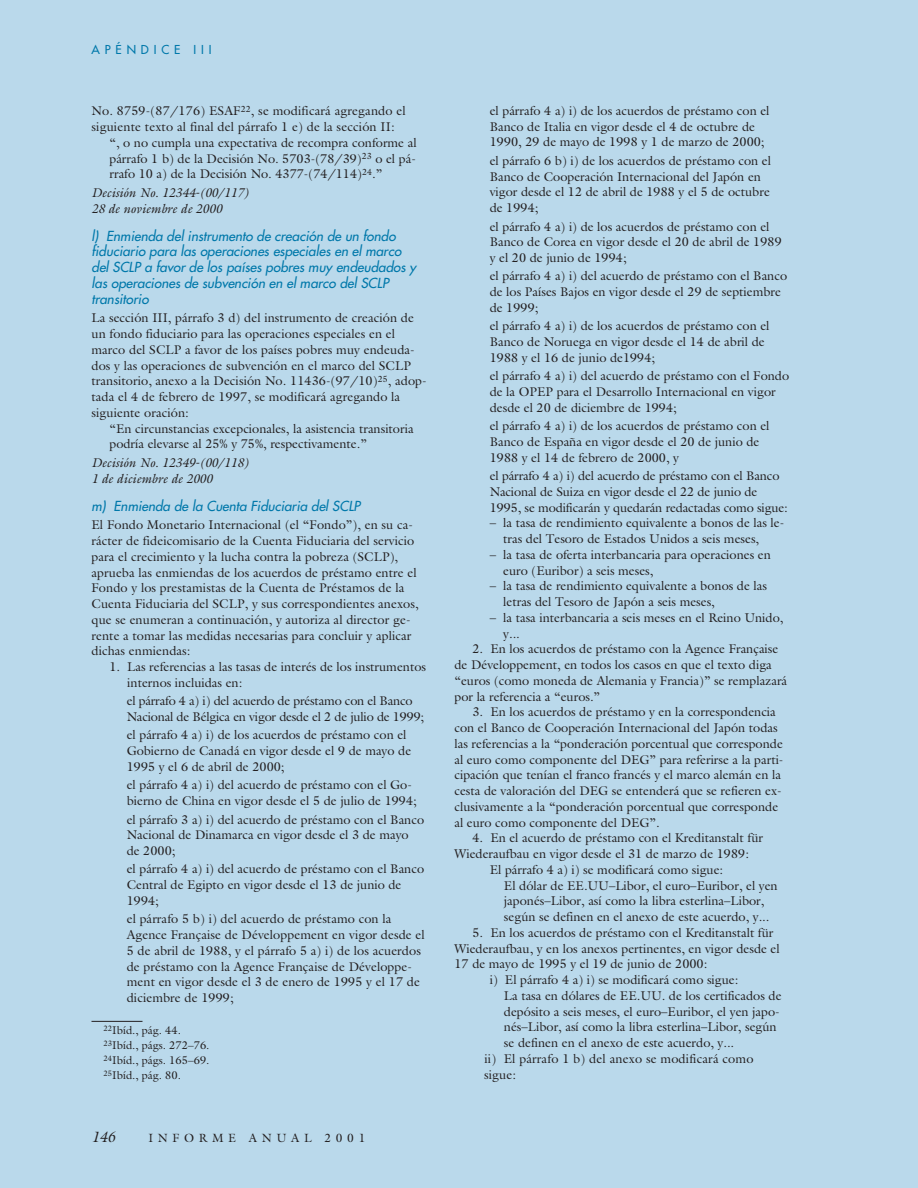
<style>
.page{position:relative;width:918px;height:1188px;background:#bad9eb}
.page>*{position:absolute;margin:0;border:0;box-sizing:border-box;transform-origin:0 0}
.t1{font:italic 15px "Galliard";color:#231f20}
.t2{font:italic 13.5px/15.8px "Futura";color:#0078aa}
.t3{font:12.75px/15.8px "Galliard";color:#231f20}
.t4{font:italic 12.75px/15.8px "Galliard";color:#231f20}
.t5{font:12px "Galliard";letter-spacing:.39em;color:#231f20}
.t6{font:12px "Futura";letter-spacing:.405em;color:#0078aa}
.t7{font:11.25px/15px "Galliard";color:#231f20}
</style>
<div class="page">
<hr style="left:92px;top:1021px;width:50px;height:1px;background:#231f20">
<p class="t6" style="left:92px;top:43px;width:122px">APÉNDICE III</p>
<p class="t3" style="left:92px;top:104px;width:316px">No. 8759-(87/176) ESAF<sup>22</sup>, se modificará agregando el</p>
<p class="t3" style="left:92px;top:120px;width:305px">siguiente texto al final del párrafo 1 e) de la sección II:</p>
<p class="t3" style="left:110px;top:136px;width:309px">“, o no cumpla una expectativa de recompra conforme al</p>
<p class="t3" style="left:110px;top:152px;width:308px">párrafo 1 b) de la Decisión No. 5703-(78/39)<sup>23</sup> o el pá-</p>
<p class="t3" style="left:110px;top:167px;width:274px">rrafo 10 a) de la Decisión No. 4377-(74/114)<sup>24</sup>.”</p>
<p class="t4" style="left:92px;top:186px;width:159px">Decisión No. 12344-(00/117)<br>28 de noviembre de 2000</p>
<p class="t2" style="left:92px;top:229px;width:326px">l) Enmienda del instrumento de creación de un fondo fiduciario para las operaciones especiales en el marco del SCLP a favor de los países pobres muy endeudados y las operaciones de subvención en el marco del SCLP transitorio</p>
<p class="t3" style="left:92px;top:311px;width:337px">La sección III, párrafo 3 d) del instrumento de creación de un fondo fiduciario para las operaciones especiales en el marco del SCLP a favor de los países pobres muy endeuda&shy;dos y las operaciones de subvención en el marco del SCLP transitorio, anexo a la Decisión No. 11436-(97/10)<sup>25</sup>, adop&shy;tada el 4 de febrero de 1997, se modificará agregando la siguiente oración:</p>
<p class="t3" style="left:110px;top:422px;width:306px">“En circunstancias excepcionales, la asistencia transitoria podría elevarse al 25% y 75%, respectivamente.”</p>
<p class="t4" style="left:92px;top:456px;width:159px">Decisión No. 12349-(00/118)<br>1 de diciembre de 2000</p>
<p class="t2" style="left:92px;top:499px;width:270px">m) Enmienda de la Cuenta Fiduciaria del SCLP</p>
<p class="t3" style="left:92px;top:518px;width:329px">El Fondo Monetario Internacional (el “Fondo”), en su ca&shy;rácter de fideicomisario de la Cuenta Fiduciaria del servicio para el crecimiento y la lucha contra la pobreza (SCLP), aprueba las enmiendas de los acuerdos de préstamo entre el Fondo y los prestamistas de la Cuenta de Préstamos de la Cuenta Fiduciaria del SCLP, y sus correspondientes anexos, que se enumeran a continuación, y autoriza al director ge&shy;rente a tomar las medidas necesarias para concluir y aplicar dichas enmiendas:</p>
<p class="t3" style="left:127px;top:660px;width:300px;text-indent:-18px">1. Las referencias a las tasas de interés de los instrumentos internos incluidas en:</p>
<p class="t3" style="left:127px;top:694px;width:299px">el párrafo 4 a) i) del acuerdo de préstamo con el Banco<br>Nacional de Bélgica en vigor desde el 2 de julio de 1999;</p>
<p class="t3" style="left:127px;top:729px;width:286px">el párrafo 4 a) i) de los acuerdos de préstamo con el<br>Gobierno de Canadá en vigor desde el 9 de mayo de<br>1995 y el 6 de abril de 2000;</p>
<p class="t3" style="left:127px;top:778px;width:292px">el párrafo 4 a) i) del acuerdo de préstamo con el Go&shy;bierno de China en vigor desde el 5 de julio de 1994;</p>
<p class="t3" style="left:127px;top:813px;width:299px">el párrafo 3 a) i) del acuerdo de préstamo con el Banco<br>Nacional de Dinamarca en vigor desde el 3 de mayo de 2000;</p>
<p class="t3" style="left:127px;top:863px;width:299px">el párrafo 4 a) i) del acuerdo de préstamo con el Banco<br>Central de Egipto en vigor desde el 13 de junio de<br>1994;</p>
<p class="t3" style="left:127px;top:912px;width:299px">el párrafo 5 b) i) del acuerdo de préstamo con la Agence Française de Développement en vigor desde el 5 de abril de 1988, y el párrafo 5 a) i) de los acuerdos de préstamo con la Agence Française de Développe&shy;ment en vigor desde el 3 de enero de 1995 y el 17 de diciembre de 1999;</p>
<p class="t7" style="left:104px;top:1024px;width:107px"><sup>22</sup>Ibíd., pág. 44.<br><sup>23</sup>Ibíd., págs. 272–76.<br><sup>24</sup>Ibíd., págs. 165–69.<br><sup>25</sup>Ibíd., pág. 80.</p>
<p class="t1" style="left:92px;top:1131px;width:25px">146</p>
<p class="t5" style="left:148px;top:1133px;width:218px">INFORME ANUAL 2001</p>
<p class="t3" style="left:490px;top:104px;width:281px">el párrafo 4 a) i) de los acuerdos de préstamo con el<br>Banco de Italia en vigor desde el 4 de octubre de<br>1990, 29 de mayo de 1998 y 1 de marzo de 2000;</p>
<p class="t3" style="left:490px;top:154px;width:283px">el párrafo 6 b) i) de los acuerdos de préstamo con el Banco de Cooperación Internacional del Japón en vigor desde el 12 de abril de 1988 y el 5 de octubre de 1994;</p>
<p class="t3" style="left:490px;top:220px;width:294px">el párrafo 4 a) i) de los acuerdos de préstamo con el<br>Banco de Corea en vigor desde el 20 de abril de 1989 y el 20 de junio de 1994;</p>
<p class="t3" style="left:490px;top:270px;width:299px">el párrafo 4 a) i) del acuerdo de préstamo con el Banco de los Países Bajos en vigor desde el 29 de septiembre de 1999;</p>
<p class="t3" style="left:490px;top:320px;width:281px">el párrafo 4 a) i) de los acuerdos de préstamo con el<br>Banco de Noruega en vigor desde el 14 de abril de<br>1988 y el 16 de junio de1994;</p>
<p class="t3" style="left:490px;top:369px;width:301px">el párrafo 4 a) i) del acuerdo de préstamo con el Fondo de la OPEP para el Desarrollo Internacional en vigor desde el 20 de diciembre de 1994;</p>
<p class="t3" style="left:490px;top:419px;width:281px">el párrafo 4 a) i) de los acuerdos de préstamo con el<br>Banco de España en vigor desde el 20 de junio de<br>1988 y el 14 de febrero de 2000, y</p>
<p class="t3" style="left:490px;top:469px;width:300px">el párrafo 4 a) i) del acuerdo de préstamo con el Banco<br>Nacional de Suiza en vigor desde el 22 de junio de<br>1995, se modificarán y quedarán redactadas como sigue:</p>
<p class="t3" style="left:503px;top:517px;width:283px;text-indent:-13px">– la tasa de rendimiento equivalente a bonos de las le&shy;tras del Tesoro de Estados Unidos a seis meses,</p>
<p class="t3" style="left:503px;top:548px;width:269px;text-indent:-13px">– la tasa de oferta interbancaria para operaciones en euro (Euribor) a seis meses,</p>
<p class="t3" style="left:503px;top:580px;width:265px;text-indent:-13px">– la tasa de rendimiento equivalente a bonos de las letras del Tesoro de Japón a seis meses,</p>
<p class="t3" style="left:503px;top:611px;width:282px;text-indent:-13px">– la tasa interbancaria a seis meses en el Reino Unido, y...</p>
<p class="t3" style="left:455px;top:643px;width:334px;text-indent:18px">2. En los acuerdos de préstamo con la Agence Française de Développement, en todos los casos en que el texto diga “euros (como moneda de Alemania y Francia)” se remplazará por la referencia a “euros.”</p>
<p class="t3" style="left:455px;top:706px;width:331px;text-indent:18px">3. En los acuerdos de préstamo y en la correspondencia con el Banco de Cooperación Internacional del Japón todas las referencias a la “ponderación porcentual que corresponde al euro como componente del DEG” para referirse a la parti&shy;cipación que tenían el franco francés y el marco alemán en la cesta de valoración del DEG se entenderá que se refieren ex&shy;clusivamente a la “ponderación porcentual que corresponde al euro como componente del DEG”.</p>
<p class="t3" style="left:473px;top:832px;width:292px">4. En el acuerdo de préstamo con el Kreditanstalt für</p>
<p class="t3" style="left:455px;top:847px;width:296px">Wiederaufbau en vigor desde el 31 de marzo de 1989:</p>
<p class="t3" style="left:490px;top:863px;width:235px">El párrafo 4 a) i) se modificará como sigue:</p>
<p class="t3" style="left:504px;top:879px;width:275px">El dólar de EE.UU–Libor, el euro–Euribor, el yen</p>
<p class="t3" style="left:504px;top:895px;width:262px">japonés–Libor, así como la libra esterlina–Libor,</p>
<p class="t3" style="left:504px;top:910px;width:267px">según se definen en el anexo de este acuerdo, y...</p>
<p class="t3" style="left:472px;top:926px;width:303px">5. En los acuerdos de préstamo con el Kreditanstalt für</p>
<p class="t3" style="left:454px;top:942px;width:327px">Wiederaufbau, y en los anexos pertinentes, en vigor desde el</p>
<p class="t3" style="left:454px;top:958px;width:254px">17 de mayo de 1995 y el 19 de junio de 2000:</p>
<p class="t3" style="left:490px;top:973px;width:250px">i) El párrafo 4 a) i) se modificará como sigue:</p>
<p class="t3" style="left:504px;top:989px;width:279px">La tasa en dólares de EE.UU. de los certificados de</p>
<p class="t3" style="left:504px;top:1005px;width:277px">depósito a seis meses, el euro–Euribor, el yen japo-</p>
<p class="t3" style="left:504px;top:1021px;width:274px">nés–Libor, así como la libra esterlina–Libor, según</p>
<p class="t3" style="left:504px;top:1036px;width:232px">se definen en el anexo de este acuerdo, y...</p>
<p class="t3" style="left:484px;top:1052px;width:270px">ii) El párrafo 1 b) del anexo se modificará como</p>
<p class="t3" style="left:484px;top:1068px;width:34px">sigue:</p>
</div>
